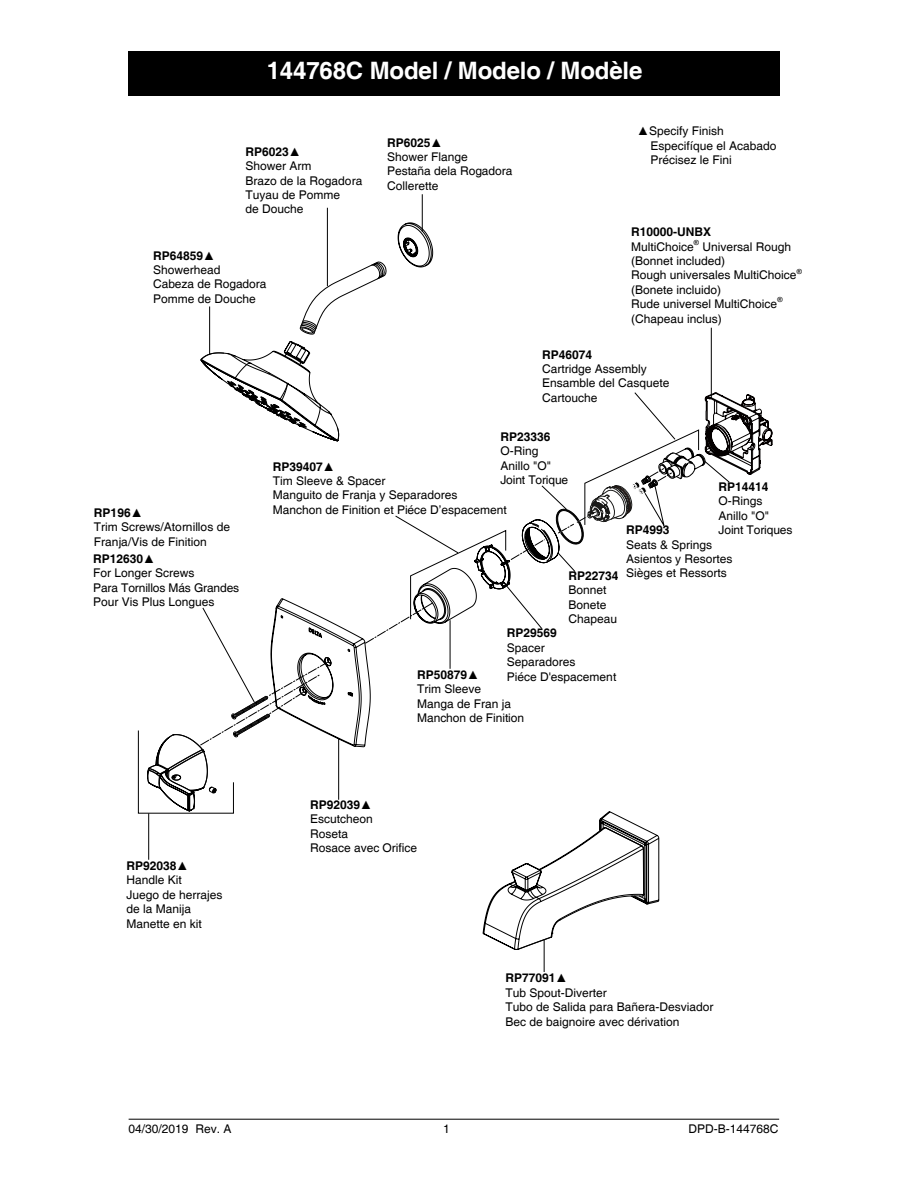
<style>
.page{position:relative;width:918px;height:1188px;background:#fff}
.page>*{position:absolute;margin:0;border:0;box-sizing:border-box;transform-origin:0 0}
.t1{font:700 24px "Helvetica";letter-spacing:-.005em;color:#fff}
.t2{font:12px/14.4px "Helvetica";color:#000}
.t3{font:700 12px "Helvetica";color:#000}
.t4{font:7.05px "Helvetica";color:#000}
.s1{font-weight:700}
.s2{font-family:"Arial"}
</style>
<div class="page">
<div style="left:129px;top:51px;width:651px;height:44px;background:#000"></div>
<hr style="left:129px;top:1119px;width:650px;height:1px;background:#000">
<hr style="left:422px;top:194px;width:1px;height:38px;background:#000">
<hr style="left:327px;top:208px;width:1px;height:78px;background:#000">
<hr style="left:544px;top:940px;width:1px;height:32px;background:#000">
<svg style="left:138px;top:223px;width:634px;height:727px"></svg>
<hr style="left:450px;top:620px;width:1px;height:49px;background:#000">
<h1 class="t1" style="left:267px;top:56px;width:377px">144768C Model / Modelo / Modèle</h1>
<p class="t2" style="left:246px;top:145px;width:118px"><span class="s1">RP6023</span><span class="s2">▲<br></span>Shower Arm<br>Brazo de la Rogadora<br>Tuyau de Pomme<br>de Douche</p>
<p class="t2" style="left:153px;top:249px;width:115px"><span class="s1">RP64859</span><span class="s2">▲<br></span>Showerhead<br>Cabeza de Rogadora<br>Pomme de Douche</p>
<p class="t2" style="left:387px;top:136px;width:127px"><span class="s1">RP6025</span><span class="s2">▲<br></span>Shower Flange<br>Pestaña dela Rogadora<br>Collerette</p>
<p class="t2" style="left:651px;top:124px;width:128px;text-indent:-13px"><span class="s2">▲</span>Specify Finish<br>Especifíque el Acabado<br>Précisez le Fini</p>
<p class="t3" style="left:631px;top:225px;width:82px">R10000-UNBX</p>
<p class="t2" style="left:631px;top:240px;width:64px">MultiChoice</p>
<p class="t4" style="left:694px;top:238px;width:7px">®</p>
<p class="t2" style="left:631px;top:240px;width:167px;text-indent:71px">Universal Rough (Bonnet included)<br>Rough universales MultiChoice</p>
<p class="t4" style="left:797px;top:267px;width:7px">®</p>
<p class="t2" style="left:631px;top:283px;width:148px">(Bonete incluido)<br>Rude universel MultiChoice</p>
<p class="t4" style="left:777px;top:296px;width:7px">®</p>
<p class="t2" style="left:631px;top:312px;width:92px">(Chapeau inclus)</p>
<p class="t3" style="left:542px;top:347px;width:52px">RP46074</p>
<p class="t2" style="left:542px;top:362px;width:129px">Cartridge Assembly<br>Ensamble del Casquete<br>Cartouche</p>
<p class="t2" style="left:94px;top:506px;width:138px"><span class="s1">RP196</span><span class="s2">▲<br></span>Trim Screws/Atornillos de<br>Franja/Vis de Finition</p>
<p class="t2" style="left:93px;top:552px;width:148px"><span class="s1">RP12630</span><span class="s2">▲<br></span>For Longer Screws<br>Para Tornillos Más Grandes<br>Pour Vis Plus Longues</p>
<p class="t2" style="left:127px;top:859px;width:98px"><span class="s1">RP92038</span><span class="s2">▲<br></span>Handle Kit<br>Juego de herrajes de la Manija<br>Manette en kit</p>
<p class="t3" style="left:500px;top:429px;width:52px">RP23336</p>
<p class="t2" style="left:500px;top:444px;width:69px">O-Ring<br>Anillo "O"<br>Joint Torique</p>
<p class="t2" style="left:273px;top:460px;width:235px"><span class="s1">RP39407</span><span class="s2">▲<br></span>Tim Sleeve &amp; Spacer<br>Manguito de Franja y Separadores<br>Manchon de Finition et Piéce D’espacement</p>
<p class="t3" style="left:568px;top:568px;width:52px">RP22734</p>
<p class="t2" style="left:568px;top:583px;width:50px">Bonnet<br>Bonete<br>Chapeau</p>
<p class="t3" style="left:507px;top:626px;width:52px">RP29569</p>
<p class="t2" style="left:507px;top:641px;width:111px">Spacer<br>Separadores<br>Piéce D'espacement</p>
<p class="t2" style="left:417px;top:668px;width:108px"><span class="s1">RP50879</span><span class="s2">▲<br></span>Trim Sleeve<br>Manga de Fran ja<br>Manchon de Finition</p>
<p class="t3" style="left:719px;top:479px;width:52px">RP14414</p>
<p class="t2" style="left:719px;top:494px;width:75px">O-Rings<br>Anillo "O"<br>Joint Toriques</p>
<p class="t3" style="left:626px;top:523px;width:45px">RP4993</p>
<p class="t2" style="left:626px;top:538px;width:108px">Seats &amp; Springs<br>Asientos y Resortes<br>Sièges et Ressorts</p>
<p class="t2" style="left:310px;top:798px;width:109px"><span class="s1">RP92039</span><span class="s2">▲<br></span>Escutcheon<br>Roseta<br>Rosace avec Orifice</p>
<p class="t2" style="left:506px;top:971px;width:210px"><span class="s1">RP77091</span><span class="s2">▲<br></span>Tub Spout-Diverter<br>Tubo de Salida para Bañera-Desviador<br>Bec de baignoire avec dérivation</p>
<p class="t2" style="left:129px;top:1122px;width:104px">04/30/2019 Rev. A</p>
<p class="t2" style="left:688px;top:1122px;width:92px">DPD-B-144768C</p>
<p class="t2" style="left:443px;top:1122px;width:8px">1</p>
</div>
